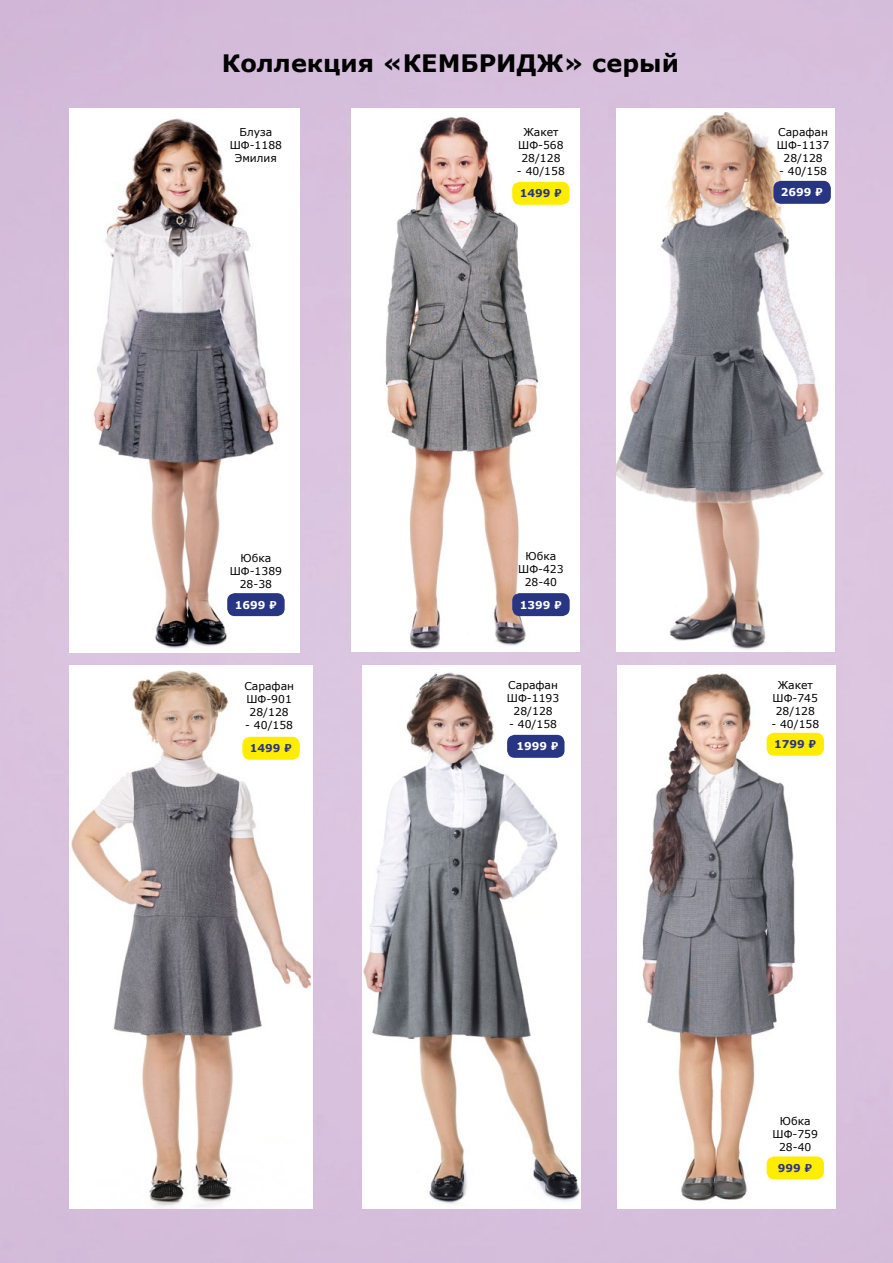
<style>
.page{position:relative;width:893px;height:1263px;background:#fff}
.page>*{position:absolute;margin:0;border:0;box-sizing:border-box;transform-origin:0 0}
.t1{font:700 24px "Verdana";color:#000}
.t2{font:10.8px/12.9px "Verdana";color:#000;text-align:center}
.t3{font:700 10.8px "Verdana";color:#fff}
.t4{font:700 10.8px "Verdana";color:#283583}
</style>
<div class="page">
<img style="left:91px;top:118px;width:194px;height:531px">
<img style="left:385px;top:113px;width:185px;height:537px">
<img style="left:70px;top:665px;width:242px;height:544px">
<img style="left:363px;top:669px;width:217px;height:537px">
<img style="left:639px;top:669px;width:186px;height:534px">
<div style="left:227px;top:593px;width:58px;height:23px;background:#283583;border-radius:8px"></div>
<div style="left:512px;top:182px;width:58px;height:23px;background:#ffed00;border-radius:8px"></div>
<div style="left:512px;top:593px;width:58px;height:23px;background:#283583;border-radius:8px"></div>
<div style="left:242px;top:737px;width:58px;height:23px;background:#ffed00;border-radius:8px"></div>
<div style="left:507px;top:735px;width:57px;height:23px;background:#283583;border-radius:8px"></div>
<div style="left:767px;top:1156px;width:57px;height:23px;background:#ffed00;border-radius:8px"></div>
<img style="left:616px;top:110px;width:215px;height:541px">
<div style="left:773px;top:181px;width:58px;height:23px;background:#283583;border-radius:8px"></div>
<div style="left:767px;top:733px;width:57px;height:23px;background:#ffed00;border-radius:8px"></div>
<h1 class="t1" style="left:222px;top:46px;width:458px">Коллекция «КЕМБРИДЖ» серый</h1>
<p class="t2" style="left:230px;top:126px;width:54px">Блуза<br>ШФ-1188<br>Эмилия</p>
<p class="t2" style="left:518px;top:126px;width:47px">Жакет<br>ШФ-568<br>28/128</p>
<p class="t2" style="left:517px;top:164px;width:49px">- 40/158</p>
<p class="t4" style="left:520px;top:186px;width:44px">1499 ₽</p>
<p class="t2" style="left:777px;top:126px;width:54px">Сарафан<br>ШФ-1137<br>28/128</p>
<p class="t2" style="left:779px;top:164px;width:49px">- 40/158</p>
<p class="t3" style="left:781px;top:185px;width:44px">2699 ₽</p>
<p class="t2" style="left:230px;top:552px;width:54px">Юбка<br>ШФ-1389<br>28-38</p>
<p class="t3" style="left:235px;top:597px;width:44px">1699 ₽</p>
<p class="t2" style="left:244px;top:679px;width:51px;text-align:left">Сарафан<br>ШФ-901<br>28/128</p>
<p class="t2" style="left:245px;top:718px;width:49px">- 40/158</p>
<p class="t4" style="left:250px;top:741px;width:44px">1499 ₽</p>
<p class="t2" style="left:518px;top:550px;width:47px">Юбка<br>ШФ-423<br>28-40</p>
<p class="t3" style="left:520px;top:597px;width:44px">1399 ₽</p>
<p class="t2" style="left:507px;top:678px;width:54px">Сарафан<br>ШФ-1193<br>28/128</p>
<p class="t2" style="left:509px;top:717px;width:49px">- 40/158</p>
<p class="t3" style="left:516px;top:739px;width:44px">1999 ₽</p>
<p class="t2" style="left:773px;top:678px;width:47px">Жакет<br>ШФ-745<br>28/128</p>
<p class="t2" style="left:771px;top:717px;width:49px">- 40/158</p>
<p class="t4" style="left:774px;top:737px;width:44px">1799 ₽</p>
<p class="t2" style="left:772px;top:1114px;width:47px">Юбка<br>ШФ-759<br>28-40</p>
<p class="t4" style="left:778px;top:1160px;width:36px">999 ₽</p>
</div>
